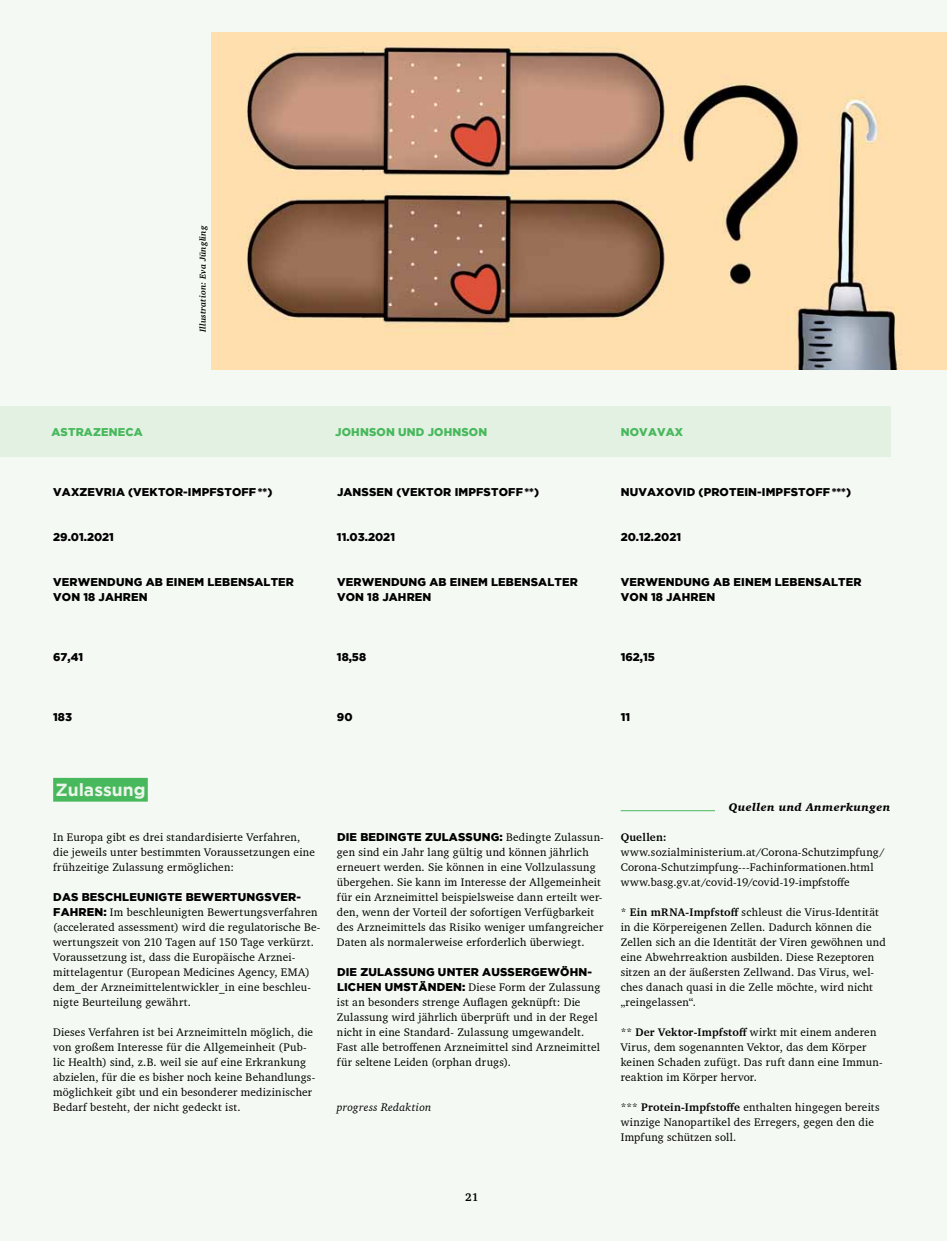
<style>
.page{position:relative;width:947px;height:1241px;background:#fff}
.page>*{position:absolute;margin:0;border:0;box-sizing:border-box;transform-origin:0 0}
.t1{font:700 17.5px "Gotham";color:#ebf5ea}
.t2{font:11.25px/15px "Charter BT Pro";letter-spacing:.02em;color:#000}
.t3{font:900 11.25px "Gotham";letter-spacing:.015em;color:#000}
.t4{font:900 11.25px "Gotham";letter-spacing:.015em;color:#48b85c}
.t5{font:italic 900 11.25px "Charter BT Pro";letter-spacing:.035em;color:#000}
.t6{font:italic 11.25px "Charter BT Pro";letter-spacing:.025em;color:#000}
.t7{font:700 11.25px "Charter BT Pro";letter-spacing:.025em;color:#000}
.t8{font:italic 700 8.75px "Charter BT Pro";letter-spacing:.02em;color:#000}
.s1{font-family:"Gotham";font-weight:900}
.s2{font-weight:700}
</style>
<div class="page">
<div style="left:0;top:0;width:946px;height:1240px;background:#f4f9f3"></div>
<div style="left:0;top:405px;width:889px;height:51px;background:#e2f1e1"></div>
<hr style="left:620px;top:810px;width:94px;height:1px;background:#48b85c">
<div style="left:53px;top:777px;width:95px;height:24px;background:#48b85c"></div>
<img style="left:211px;top:32px;width:735px;height:338px">
<p class="t8" style="left:197px;top:332px;width:109px;rotate:-90deg">Illustration: Eva Jüngling</p>
<p class="t4" style="left:51px;top:425px;width:76px">ASTRAZENECA</p>
<p class="t4" style="left:335px;top:425px;width:153px">JOHNSON UND JOHNSON</p>
<p class="t4" style="left:620px;top:425px;width:10px">NOVAVA</p>
<p class="t4" style="left:674px;top:425px;width:10px">X</p>
<p class="t3" style="left:53px;top:485px;width:36px">VAXZEV</p>
<p class="t3" style="left:104px;top:485px;width:106px">RIA (VEKTOR-IMPFS</p>
<p class="t3" style="left:224px;top:485px;width:15px">TOFF</p>
<p class="t3" style="left:258px;top:485px;width:16px">**)</p>
<p class="t3" style="left:53px;top:530px;width:62px">29.01.2021</p>
<p class="t3" style="left:53px;top:575px;width:168px">VER-WEN-DUNG AB EI-NEM LE-BE</p>
<p class="t3" style="left:238px;top:575px;width:16px">NSAL-</p>
<p class="t3" style="left:270px;top:575px;width:25px">TER</p>
<p class="t3" style="left:53px;top:590px;width:96px">VON 18 JAHREN</p>
<p class="t3" style="left:337px;top:485px;width:33px">JANSSE</p>
<p class="t3" style="left:384px;top:485px;width:93px">N (VEKTOR IMPFS</p>
<p class="t3" style="left:491px;top:485px;width:15px">TOFF</p>
<p class="t3" style="left:524px;top:485px;width:16px">**)</p>
<p class="t3" style="left:337px;top:530px;width:60px">11.03.2021</p>
<p class="t3" style="left:337px;top:575px;width:168px">VER-WEN-DUNG AB EI-NEM LE-BE</p>
<p class="t3" style="left:521px;top:575px;width:16px">NSAL-</p>
<p class="t3" style="left:554px;top:575px;width:25px">TER</p>
<p class="t3" style="left:337px;top:590px;width:96px">VON 18 JAHREN</p>
<p class="t3" style="left:620px;top:485px;width:10px">NUVA</p>
<p class="t3" style="left:656px;top:485px;width:17px">XOVID</p>
<p class="t3" style="left:698px;top:485px;width:86px">(PROTEI N-IMPFS</p>
<p class="t3" style="left:798px;top:485px;width:15px">TOFF</p>
<p class="t3" style="left:831px;top:485px;width:21px">***)</p>
<p class="t3" style="left:620px;top:530px;width:62px">20.12.2021</p>
<p class="t3" style="left:620px;top:575px;width:168px">VER-WEN-DUNG AB EI-NEM LE-BE</p>
<p class="t3" style="left:805px;top:575px;width:16px">NSAL-</p>
<p class="t3" style="left:837px;top:575px;width:25px">TER</p>
<p class="t3" style="left:620px;top:590px;width:96px">VON 18 JAHREN</p>
<p class="t3" style="left:53px;top:650px;width:32px">67,41</p>
<p class="t3" style="left:337px;top:650px;width:31px">18,58</p>
<p class="t3" style="left:620px;top:650px;width:36px">162,15</p>
<p class="t3" style="left:53px;top:710px;width:20px">183</p>
<p class="t3" style="left:337px;top:710px;width:17px">90</p>
<p class="t3" style="left:620px;top:710px;width:11px">11</p>
<h1 class="t1" style="left:55px;top:779px;width:92px">Zulassung</h1>
<p class="t2" style="left:53px;top:829px;width:263px">In Europa gibt es drei standardisierte Verfahren, die jeweils unter bestimmten Voraussetzungen eine frühzeitige Zulassung ermöglichen:</p>
<p class="t3" style="left:53px;top:890px;width:38px">DAS BESC</p>
<p class="t3" style="left:113px;top:890px;width:18px">HLEU</p>
<p class="t3" style="left:146px;top:890px;width:59px">NIGTE BEWE</p>
<p class="t3" style="left:222px;top:890px;width:43px">RTUNGSVE</p>
<p class="t3" style="left:288px;top:890px;width:14px">R-</p>
<p class="t2" style="left:53px;top:904px;width:269px"><span class="s1">FAHREN:</span> Im beschleunigten Bewertungsverfahren (accelerated assessment) wird die regulatorische Be&shy;wertungszeit von 210 Tagen auf 150 Tage verkürzt.<br>Voraussetzung ist, dass die Europäische Arznei&shy;mittelagentur (European Medicines Agency, EMA) dem_der Arzneimittelentwickler_in eine beschleu&shy;nigte Beurteilung gewährt.</p>
<p class="t2" style="left:53px;top:1024px;width:263px">Dieses Verfahren ist bei Arzneimitteln möglich, die von großem Interesse für die Allgemeinheit (Pub&shy;lic Health) sind, z.B. weil sie auf eine Erkrankung abzielen, für die es bisher noch keine Behandlungs&shy;möglichkeit gibt und ein besonderer medizinischer Bedarf besteht, der nicht gedeckt ist.</p>
<p class="t2" style="left:337px;top:829px;width:268px;text-indent:145px"><span class="s1">NG:</span> Bedingte Zulassun&shy;gen sind ein Jahr lang gültig und können jährlich erneuert werden. Sie können in eine Vollzulassung übergehen. Sie kann im Interesse der Allgemeinheit für ein Arzneimittel beispielsweise dann erteilt wer&shy;den, wenn der Vorteil der sofortigen Verfügbarkeit des Arzneimittels das Risiko weniger umfangreicher Daten als normalerweise erforderlich überwiegt.</p>
<p class="t3" style="left:337px;top:965px;width:41px">DIE ZULASSU</p>
<p class="t3" style="left:417px;top:965px;width:125px">NG UNTER AUSSERGEW</p>
<p class="t3" style="left:560px;top:965px;width:33px">ÖHN-</p>
<p class="t2" style="left:337px;top:979px;width:265px"><span class="s1">LICHEN UMSTÄNDEN:</span> Diese Form der Zulassung ist an besonders strenge Auflagen geknüpft: Die Zulassung wird jährlich überprüft und in der Regel nicht in eine Standard- Zulassung umgewandelt.<br>Fast alle betroffenen Arzneimittel sind Arzneimittel für seltene Leiden (orphan drugs).</p>
<p class="t6" style="left:337px;top:1099px;width:96px">progress Redaktion</p>
<p class="t3" style="left:337px;top:830px;width:32px">DIE BEDI</p>
<p class="t3" style="left:389px;top:830px;width:54px">NGTE ZULASSU</p>
<p class="t5" style="left:728px;top:799px;width:163px">Quellen und Anmerkungen</p>
<p class="t7" style="left:620px;top:829px;width:48px">Quellen:</p>
<p class="t2" style="left:620px;top:844px;width:265px">www.sozialministerium.at/Corona-Schutzimpfung/<br>Corona-Schutzimpfung---Fachinformationen.html www.basg.gv.at/covid-19/covid-19-impfstoffe</p>
<p class="t2" style="left:620px;top:904px;width:266px">* <span class="s2">Ein mRNA-Impfstoff</span> schleust die Virus-Identität in die Körpereigenen Zellen. Dadurch können die Zellen sich an die Identität der Viren gewöhnen und eine Abwehrreaktion ausbilden. Diese Rezeptoren sitzen an der äußersten Zellwand. Das Virus, wel&shy;ches danach quasi in die Zelle möchte, wird nicht „reingelassen“.</p>
<p class="t2" style="left:620px;top:1024px;width:263px">** <span class="s2">Der Vektor-Impfstoff</span> wirkt mit einem anderen Virus, dem sogenannten Vektor, das dem Körper keinen Schaden zufügt. Das ruft dann eine Immun&shy;reaktion im Körper hervor.</p>
<p class="t2" style="left:620px;top:1099px;width:260px">*** <span class="s2">Protein-Impfstoffe</span> enthalten hingegen bereits winzige Nanopartikel des Erregers, gegen den die<br>Impfung schützen soll.</p>
<p class="t7" style="left:465px;top:1189px;width:15px">21</p>
</div>
